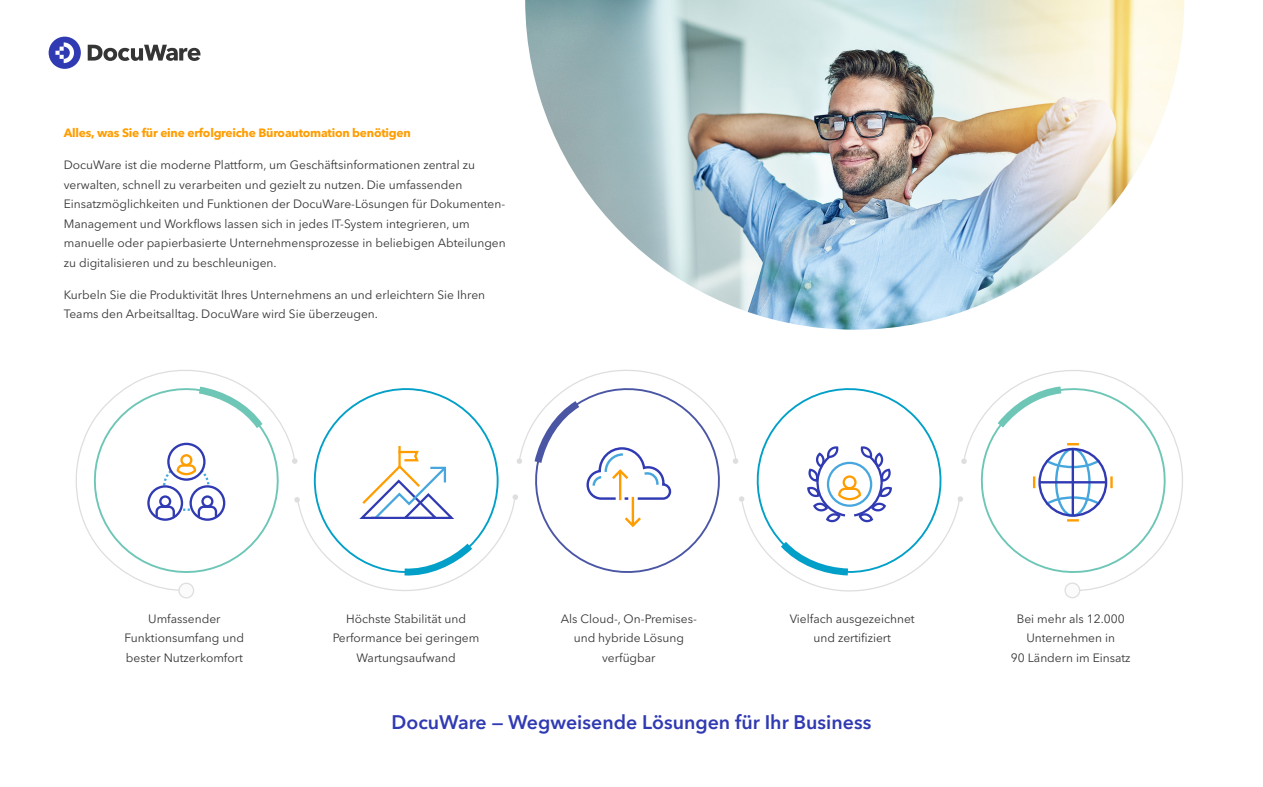
<style>
.page{position:relative;width:1263px;height:787px;background:#fff}
.page>*{position:absolute;margin:0;border:0;box-sizing:border-box;transform-origin:0 0}
.t1{font:600 19.5px "Avenir Next LT Pro";color:#303ab2}
.t2{font:12px/19.5px "Avenir Next LT Pro";color:#353535;text-align:center}
.t3{font:700 12px "Avenir Next LT Pro";letter-spacing:-.02em;color:#ff9d00}
</style>
<div class="page">
<svg style="left:49px;top:37px;width:32px;height:32px"></svg>
<svg style="left:88px;top:45px;width:112px;height:16px"></svg>
<svg style="left:75px;top:370px;width:140px;height:221px"></svg>
<svg style="left:80px;top:374px;width:212px;height:210px"></svg>
<svg style="left:192px;top:382px;width:77px;height:54px"></svg>
<div style="left:179px;top:583px;width:15px;height:15px;background:#fbfbfb;border-radius:50%"></div>
<div style="left:178px;top:582px;width:16px;height:16px;border:1px solid #dfdede;border-radius:50%"></div>
<svg style="left:967px;top:370px;width:216px;height:221px"></svg>
<div style="left:1065px;top:583px;width:15px;height:14px;background:#fbfbfb;border-radius:50%"></div>
<div style="left:1064px;top:582px;width:16px;height:16px;border:1px solid #dfdede;border-radius:50%"></div>
<div style="left:163px;top:463px;width:47px;height:48px;border:2px dashed #46a6dd;border-radius:50%"></div>
<svg style="left:148px;top:486px;width:34px;height:33px"></svg>
<div style="left:147px;top:485px;width:36px;height:36px;border:2px solid #303ab2;border-radius:50%"></div>
<svg style="left:168px;top:444px;width:36px;height:35px"></svg>
<div style="left:167px;top:443px;width:39px;height:38px;border:2px solid #303ab2;border-radius:50%"></div>
<div style="left:180px;top:454px;width:12px;height:12px;border:2px solid #ff9d00;border-radius:50%"></div>
<svg style="left:175px;top:463px;width:22px;height:13px"></svg>
<div style="left:159px;top:495px;width:12px;height:12px;border:2px solid #303ab2;border-radius:50%"></div>
<svg style="left:154px;top:504px;width:22px;height:15px"></svg>
<svg style="left:191px;top:486px;width:33px;height:33px"></svg>
<div style="left:189px;top:485px;width:36px;height:36px;border:2px solid #303ab2;border-radius:50%"></div>
<div style="left:201px;top:495px;width:12px;height:12px;border:2px solid #303ab2;border-radius:50%"></div>
<svg style="left:197px;top:504px;width:21px;height:15px"></svg>
<svg style="left:974px;top:381px;width:197px;height:199px"></svg>
<svg style="left:292px;top:369px;width:675px;height:223px"></svg>
<img style="left:525px;top:0;width:659px;height:330px">
<p class="t3" style="left:64px;top:125px;width:349px">Alles, was Sie für eine erfolgreiche Büroautomation benötigen</p>
<p class="t2" style="left:64px;top:155px;width:443px;text-align:left">DocuWare ist die moderne Plattform, um Geschäftsinformationen zentral zu verwalten, schnell zu verarbeiten und gezielt zu nutzen. Die umfassenden Einsatzmöglichkeiten und Funktionen der DocuWare-Lösungen für Dokumenten-Management und Workflows lassen sich in jedes IT-System integrieren, um manuelle oder papierbasierte Unternehmensprozesse in beliebigen Abteilungen zu digitalisieren und zu beschleunigen.</p>
<p class="t2" style="left:64px;top:285px;width:423px;text-align:left">Kurbeln Sie die Produktivität Ihres Unternehmens an und erleichtern Sie Ihren<br>Teams den Arbeitsalltag. DocuWare wird Sie überzeugen.</p>
<p class="t2" style="left:125px;top:609px;width:121px">Umfassender<br>Funktionsumfang und bester Nutzerkomfort</p>
<p class="t2" style="left:333px;top:609px;width:148px">Höchste Stabilität und<br>Performance bei geringem<br>Wartungsaufwand</p>
<p class="t2" style="left:561px;top:609px;width:138px">Als Cloud-, On-Premises&shy;und hybride Lösung verfügbar</p>
<p class="t2" style="left:790px;top:609px;width:127px">Vielfach ausgezeichnet und zertifiziert</p>
<p class="t2" style="left:1011px;top:609px;width:121px">Bei mehr als 12.000<br>Unternehmen in<br>90 Ländern im Einsatz</p>
<p class="t1" style="left:392px;top:710px;width:481px">DocuWare — Wegweisende Lösungen für Ihr Business</p>
</div>
